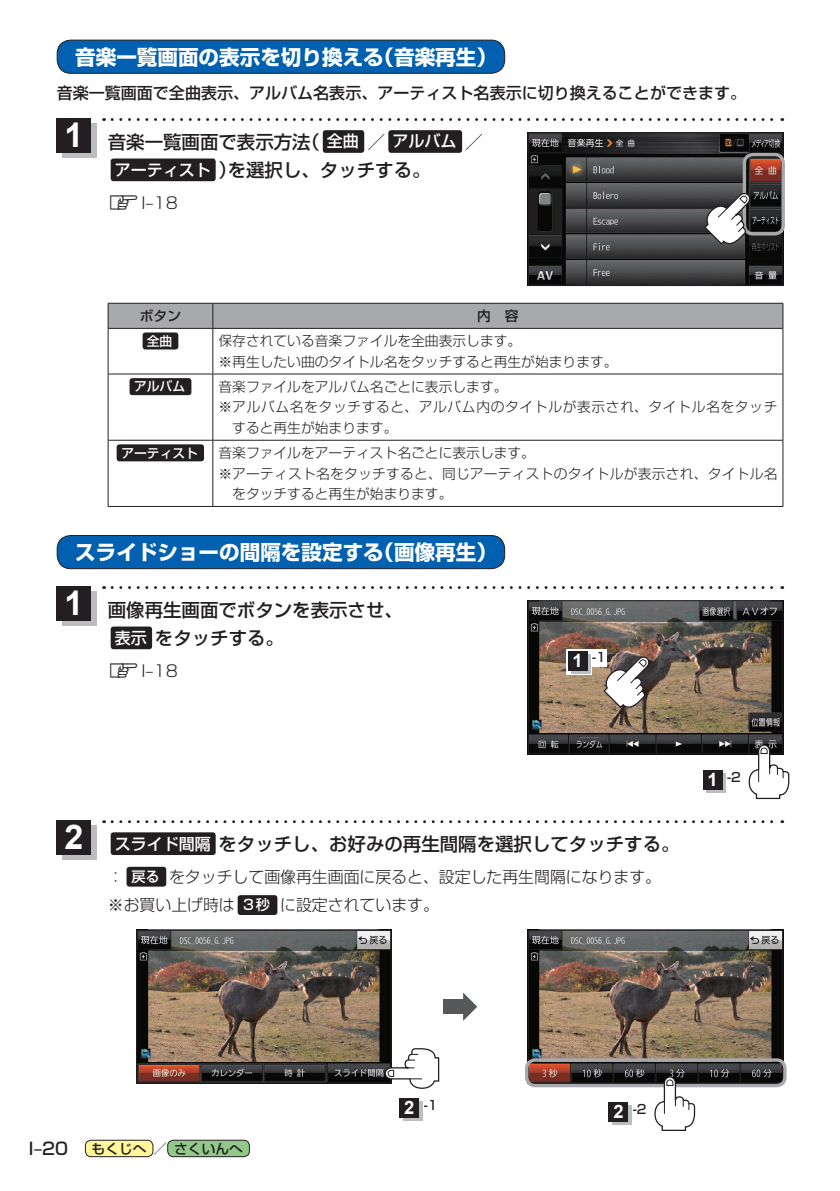
<style>
.page{position:relative;width:840px;height:1191px;background:#fff}
.page>*{position:absolute;margin:0;border:0;box-sizing:border-box;transform-origin:0 0}
.t1{font:700 34px "Arial";color:#fff}
.t2{font:700 20.6px "Shin Go Pro";color:#fff}
.t3{font:500 18.4px/28.4px "Shin Go Pro";color:#231f20}
.t4{font:500 17px "Shin Go Pro";color:#231f20}
.t5{font:300 16px/28.4px "Shin Go Pro";color:#231f20}
.t6{font:500 16px "Shin Go Pro";color:#231f20}
.t7{font:300 13.8px/20.6px "Shin Go Pro";color:#231f20}
.t8{font:300 13.8px "Shin Go Pro";letter-spacing:.045em;color:#231f20}
.t9{font:500 13.8px "Shin Go Pro";color:#231f20}
.t10{font:500 12.8px "Shin Go Pro";color:#fff}
.t11{font:500 12.8px "Shin Go Pro";color:#231f20}
.s1{font-size:16px;color:#fff}
.s2{font-family:"MC1";font-weight:400;font-size:14.2px}
.s3{font-family:"Arial";font-weight:700;font-size:18.4px;color:#fff}
.s4{font-weight:500;font-size:14.2px;color:#fff}
.s5{font-size:14.2px}
</style>
<div class="page">
<div style="left:85px;top:1140px;width:68px;height:16px;background:#fff79a;border-radius:6px"></div>
<div style="left:85px;top:1140px;width:68px;height:17px;border:1px solid #231f20;border-radius:6px"></div>
<div style="left:168px;top:1140px;width:81px;height:16px;background:#92c889;border-radius:6px"></div>
<div style="left:167px;top:1140px;width:82px;height:17px;border:1px solid #231f20;border-radius:6px"></div>
<div style="left:57px;top:40px;width:447px;height:33px;background:#0161b0;border-radius:14px"></div>
<div style="left:57px;top:40px;width:448px;height:34px;border:1px solid #231f20;border-radius:14px"></div>
<div style="left:322px;top:130px;width:42px;height:23px;background:#231f20;border-radius:3px"></div>
<div style="left:388px;top:130px;width:74px;height:23px;background:#231f20;border-radius:3px"></div>
<div style="left:111px;top:158px;width:104px;height:23px;background:#231f20;border-radius:3px"></div>
<svg style="left:112px;top:118px;width:670px;height:3px"></svg>
<div style="left:62px;top:124px;width:34px;height:34px;background:#bcbdc0"></div>
<div style="left:57px;top:118px;width:34px;height:34px;background:#231f20"></div>
<svg style="left:108px;top:303px;width:675px;height:25px;background:#a2a3a7"></svg>
<hr style="left:108px;top:328px;width:105px;height:1px;background:#231f20">
<hr style="left:108px;top:329px;width:1px;height:45px;background:#231f20">
<hr style="left:213px;top:328px;width:569px;height:1px;background:#231f20">
<hr style="left:212px;top:329px;width:1px;height:45px;background:#231f20">
<hr style="left:782px;top:329px;width:1px;height:45px;background:#231f20">
<hr style="left:108px;top:374px;width:105px;height:1px;background:#231f20">
<hr style="left:108px;top:374px;width:1px;height:66px;background:#231f20">
<hr style="left:213px;top:374px;width:569px;height:1px;background:#231f20">
<hr style="left:212px;top:374px;width:1px;height:66px;background:#231f20">
<hr style="left:782px;top:374px;width:1px;height:66px;background:#231f20">
<hr style="left:108px;top:440px;width:1px;height:66px;background:#231f20">
<hr style="left:212px;top:440px;width:1px;height:66px;background:#231f20">
<hr style="left:782px;top:440px;width:1px;height:66px;background:#231f20">
<hr style="left:108px;top:440px;width:105px;height:1px;background:#231f20">
<hr style="left:213px;top:440px;width:569px;height:1px;background:#231f20">
<hr style="left:108px;top:506px;width:105px;height:1px;background:#231f20">
<hr style="left:213px;top:506px;width:569px;height:1px;background:#231f20">
<div style="left:142px;top:332px;width:36px;height:17px;background:#231f20;border-radius:3px"></div>
<div style="left:129px;top:378px;width:62px;height:17px;background:#231f20;border-radius:3px"></div>
<div style="left:117px;top:444px;width:87px;height:17px;background:#231f20;border-radius:3px"></div>
<img style="left:529px;top:134px;width:251px;height:150px">
<div style="left:527px;top:132px;width:255px;height:154px;border:1px solid #231f20"></div>
<div style="left:742px;top:153px;width:42px;height:82px;border:3px solid #a8a9ad;border-radius:9px"></div>
<svg style="left:702px;top:191px;width:49px;height:55px"></svg>
<div style="left:57px;top:535px;width:447px;height:33px;background:#0161b0;border-radius:14px"></div>
<div style="left:57px;top:535px;width:448px;height:34px;border:1px solid #231f20;border-radius:14px"></div>
<div style="left:111px;top:626px;width:41px;height:23px;background:#231f20;border-radius:3px"></div>
<svg style="left:112px;top:586px;width:670px;height:3px"></svg>
<div style="left:62px;top:592px;width:34px;height:34px;background:#bcbdc0"></div>
<div style="left:57px;top:586px;width:34px;height:34px;background:#231f20"></div>
<img style="left:529px;top:602px;width:251px;height:150px">
<div style="left:527px;top:600px;width:255px;height:154px;border:1px solid #231f20"></div>
<svg style="left:602px;top:655px;width:49px;height:54px"></svg>
<div style="left:111px;top:832px;width:104px;height:23px;background:#231f20;border-radius:3px"></div>
<div style="left:126px;top:866px;width:40px;height:20px;background:#231f20;border-radius:3px"></div>
<div style="left:237px;top:895px;width:40px;height:20px;background:#231f20;border-radius:3px"></div>
<svg style="left:112px;top:820px;width:670px;height:3px"></svg>
<div style="left:62px;top:826px;width:34px;height:34px;background:#bcbdc0"></div>
<div style="left:57px;top:820px;width:34px;height:34px;background:#231f20"></div>
<img style="left:529px;top:932px;width:251px;height:149px">
<div style="left:527px;top:930px;width:255px;height:153px;border:1px solid #231f20"></div>
<img style="left:138px;top:932px;width:251px;height:149px">
<div style="left:136px;top:930px;width:255px;height:153px;border:1px solid #231f20"></div>
<div style="left:442px;top:999px;width:23px;height:14px;background:#57585a"></div>
<svg style="left:463px;top:992px;width:14px;height:29px"></svg>
<div style="left:524px;top:1058px;width:262px;height:29px;border:3px solid #a8a9ad;border-radius:9px"></div>
<svg style="left:384px;top:1047px;width:56px;height:42px"></svg>
<svg style="left:653px;top:1075px;width:42px;height:56px"></svg>
<div style="left:402px;top:1101px;width:20px;height:20px;background:#bcbdc0"></div>
<div style="left:399px;top:1098px;width:20px;height:20px;background:#231f20"></div>
<svg style="left:611px;top:1105px;width:20px;height:20px"></svg>
<div style="left:608px;top:1102px;width:20px;height:19px;background:#231f20"></div>
<svg style="left:747px;top:744px;width:42px;height:56px"></svg>
<svg style="left:722px;top:770px;width:4px;height:23px"></svg>
<div style="left:705px;top:773px;width:20px;height:20px;background:linear-gradient(to right,#bcbdc0,#bcbdc0)"></div>
<div style="left:702px;top:770px;width:20px;height:20px;background:#231f20"></div>
<div style="left:566px;top:649px;width:41px;height:17px;background:#fff"></div>
<svg style="left:566px;top:651px;width:26px;height:24px"></svg>
<svg style="left:571px;top:654px;width:19px;height:19px"></svg>
<div style="left:567px;top:651px;width:20px;height:19px;background:#231f20"></div>
<h2 class="t2" style="left:75px;top:40px;width:423px">音楽一覧画面の表示を切り換える（音楽再生）</h2>
<p class="t6" style="left:57px;top:80px;width:690px">音楽一覧画面で全曲表示、アルバム名表示、アーティスト名表示に切り換えることができます。</p>
<h3 class="t3" style="left:115px;top:125px;width:370px;text-indent:-7px">音楽一覧画面で表示方法（<span class="s1">全曲</span>／<span class="s1">アルバム</span>／<span class="s1">アーティスト</span>）を選択し、タッチする。</h3>
<p class="t5" style="left:108px;top:186px;width:72px"><span class="s2">z</span>I–18</p>
<h1 class="t1" style="left:64px;top:113px;width:20px">1</h1>
<p class="t9" style="left:140px;top:304px;width:43px">ボタン</p>
<p class="t9" style="left:477px;top:304px;width:43px">内　容</p>
<p class="t10" style="left:147px;top:330px;width:27px">全曲</p>
<p class="t7" style="left:218px;top:329px;width:400px">保存されている音楽ファイルを全曲表示します。<br>※再生したい曲のタイトル名をタッチすると再生が始まります。</p>
<p class="t10" style="left:134px;top:376px;width:53px">アルバム</p>
<p class="t7" style="left:218px;top:374px;width:290px">音楽ファイルをアルバム名ごとに表示します。</p>
<p class="t8" style="left:218px;top:396px;width:560px">※アルバム名をタッチすると、アルバム内のタイトルが表示され、タイトル名をタッチ</p>
<p class="t7" style="left:232px;top:416px;width:166px">すると再生が始まります。</p>
<p class="t10" style="left:121px;top:442px;width:78px">アーティスト</p>
<p class="t7" style="left:218px;top:441px;width:318px">音楽ファイルをアーティスト名ごとに表示します。</p>
<p class="t7" style="left:218px;top:461px;width:560px">※アーティスト名をタッチすると、同じアーティストのタイトルが表示され、タイトル名</p>
<p class="t7" style="left:232px;top:482px;width:221px">をタッチすると再生が始まります。</p>
<h2 class="t2" style="left:75px;top:536px;width:423px">スライドショーの間隔を設定する（画像再生）</h2>
<h3 class="t3" style="left:115px;top:593px;width:289px;text-indent:-7px">画像再生画面でボタンを表示させ、<span class="s1">表示</span>をタッチする。</h3>
<p class="t5" style="left:108px;top:654px;width:72px"><span class="s2">z</span>I–18</p>
<h1 class="t1" style="left:64px;top:581px;width:20px">1</h1>
<p class="t11" style="left:572px;top:647px;width:35px"><span class="s3">1</span> -1</p>
<h1 class="t1" style="left:64px;top:815px;width:20px">2</h1>
<h3 class="t3" style="left:115px;top:827px;width:566px"><span class="s1">スライド間隔</span>をタッチし、お好みの再生間隔を選択してタッチする。</h3>
<p class="t5" style="left:108px;top:860px;width:554px">：<span class="s4">戻る</span> をタッチして画像再生画面に戻ると、設定した再生間隔になります。※お買い上げ時は <span class="s4">3秒</span> に設定されています。</p>
<p class="t11" style="left:707px;top:766px;width:35px"><span class="s3">1</span> -2</p>
<p class="t4" style="left:28px;top:1134px;width:41px">I–20</p>
<p class="t9" style="left:92px;top:1137px;width:153px">もくじへ<span class="s5">／</span>さくいんへ</p>
<p class="t11" style="left:404px;top:1094px;width:35px"><span class="s3">2</span> -1</p>
<p class="t11" style="left:613px;top:1098px;width:35px"><span class="s3">2</span> -2</p>
</div>
